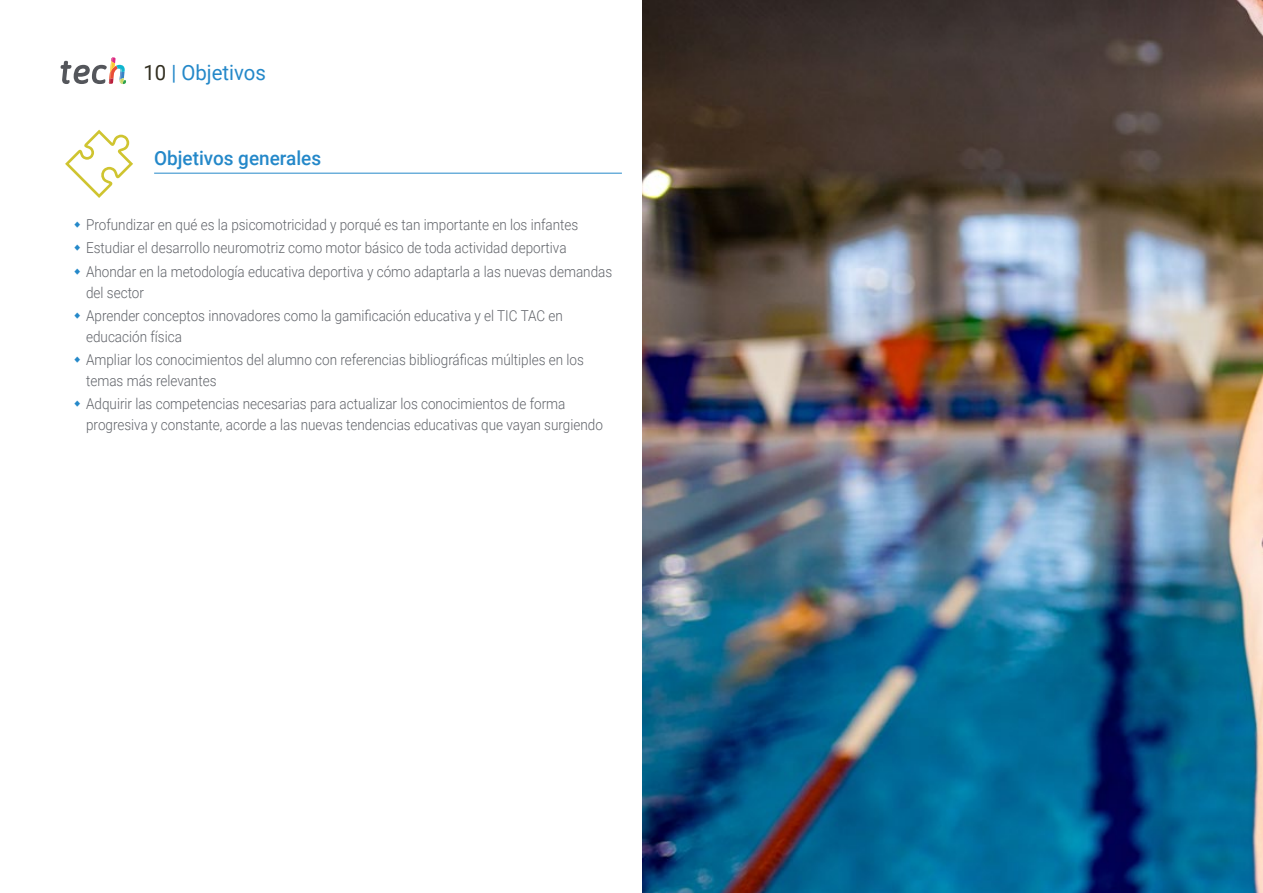
<style>
.page{position:relative;width:1263px;height:893px;background:#fff}
.page>*{position:absolute;margin:0;border:0;box-sizing:border-box;transform-origin:0 0}
.t1{font:21px "Roboto";color:#2488c9}
.t2{font:500 19.5px "Roboto";color:#2488c9}
.t3{font:300 15px/23.1px "Roboto";color:#61646a;scale:.9 1}
.s1{color:#312e20}
</style>
<div class="page">
<hr style="left:154px;top:173px;width:468px;height:1px;background:#2488c9">
<svg style="left:65px;top:130px;width:68px;height:68px"></svg>
<img style="left:642px;top:0;width:621px;height:893px">
<svg style="left:61px;top:57px;width:65px;height:27px"></svg>
<h1 class="t1" style="left:144px;top:57px;width:124px"><span class="s1">10</span> | Objetivos</h1>
<h2 class="t2" style="left:154px;top:144px;width:169px">Objetivos generales</h2>
<p class="t3" style="left:86px;top:213px;width:586px">Profundizar en qué es la psicomotricidad y porqué es tan importante en los infantes<br>Estudiar el desarrollo neuromotriz como motor básico de toda actividad deportiva<br>Ahondar en la metodología educativa deportiva y cómo adaptarla a las nuevas demandas</p>
<p class="t3" style="left:86px;top:280px;width:531px">del sector<br>Aprender conceptos innovadores como la gamificación educativa y el TIC TAC en</p>
<p class="t3" style="left:86px;top:324px;width:555px">educación física<br>Ampliar los conocimientos del alumno con referencias bibliográficas múltiples en los</p>
<p class="t3" style="left:86px;top:368px;width:534px">temas más relevantes<br>Adquirir las competencias necesarias para actualizar los conocimientos de forma</p>
<p class="t3" style="left:86px;top:412px;width:576px">progresiva y constante, acorde a las nuevas tendencias educativas que vayan surgiendo</p>
</div>
